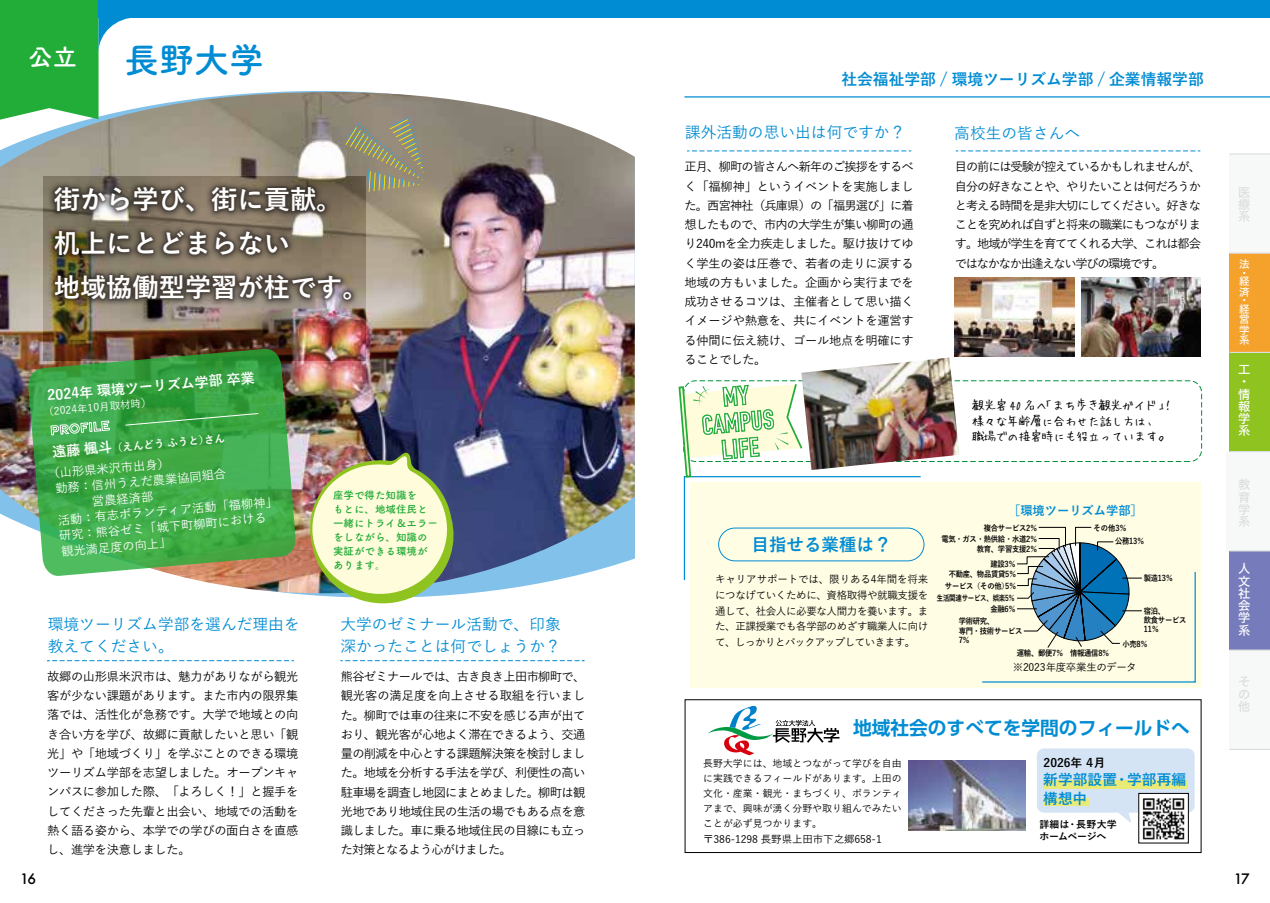
<style>
.page{position:relative;width:1270px;height:903px;background:#fff}
.page>*{position:absolute;margin:0;border:0;box-sizing:border-box;transform-origin:0 0}
.t1{font:35px "Tsuku B Rd Gothic Std B";color:#008cd3}
.t2{font:700 26.25px/43.8px "Yu Go";color:#fff}
.t3{font:24.5px "Tsuku B Rd Gothic Std B";color:#fff}
.t4{font:700 18.72px "PUD Shin Go Pr 6 N De";color:#008cd3}
.t5{font:700 17.5px "Yu Go";color:#008cd3}
.t6{font:500 15.75px/22.8px "Yu Go";color:#008cd3}
.t7{font:700 15.75px "Yu Go";color:#008cd3}
.t8{font:700 14.7px/18.9px "Yu Go";letter-spacing:.01em;color:#008cd3}
.t9{font:700 14px "Yu Go";color:#fff}
.t10{font:500 14px "Futura";color:#000}
.t11{font:500 12.25px/19.2px "Yu Go";letter-spacing:-.05em;color:#000;text-align:justify}
.t12{font:500 12.25px "Yu Go";color:#fff}
.t13{font:12.25px/15.8px "Hui Font";letter-spacing:-.055em;color:#000}
.t14{font:12.25px/12.2px "Hiragino Sans W5";color:#fff}
.t15{font:700 12.25px "Yu Go";color:#008cd3}
.t16{font:12.25px/12.2px "Hiragino Sans W5";color:#dcdddd;text-align:justify}
.t17{font:700 11.72px "Yu Go";color:#000}
.t18{font:500 10.5px/15.8px "Yu Go";letter-spacing:-.035em;color:#000;text-align:justify}
.t19{font:700 10.5px/14px "Tsuku A Rd Gothic";color:#22ac38}
.t20{font:500 10.5px "Yu Go";letter-spacing:-.01em;color:#000}
.t21{font:700 10.5px "Yu Go";color:#fff}
.t22{font:500 10.5px "Yu Go";color:#fff}
.t23{font:10.5px/8.4px "Hiragino Sans W5";color:#fff}
.t24{font:500 9.97px/14.9px "Yu Go";color:#000;text-align:justify}
.t25{font:700 9.97px/12.4px "Yu Go";letter-spacing:-.02em;color:#000}
.t26{font:700 8.05px/9.3px "Yu Go";letter-spacing:-.035em;color:#000;scale:.9 1}
.t27{font:700 8.05px "Yu Go";letter-spacing:-.035em;color:#000;scale:.79 1}
.s1{font-size:14px}
</style>
<div class="page">
<img style="left:0;top:96px;width:635px;height:497px">
<div style="left:690px;top:482px;width:511px;height:205px;background:#fffde4"></div>
<div style="left:683px;top:380px;width:519px;height:82px;border:1px dashed #00913a;border-radius:12px"></div>
<svg style="left:678px;top:382px;width:244px;height:199px"></svg>
<img style="left:909px;top:823px;width:116px;height:8px">
<div style="left:685px;top:699px;width:516px;height:154px;border:1px solid #000"></div>
<img style="left:304px;top:451px;width:151px;height:153px">
<hr style="left:684px;top:96px;width:586px;height:2px;background:#008cd3">
<svg style="left:28px;top:352px;width:268px;height:224px;background:#4ba44e"></svg>
<div style="left:99px;top:0;width:1171px;height:17px;background:#008cd3"></div>
<svg style="left:707px;top:706px;width:132px;height:49px"></svg>
<svg style="left:50px;top:420px;width:60px;height:16px"></svg>
<svg style="left:125px;top:413px;width:134px;height:13px;background:#46a94e"></svg>
<svg style="left:687px;top:151px;width:224px;height:1px"></svg>
<svg style="left:956px;top:151px;width:244px;height:1px"></svg>
<img style="left:0;top:0;width:425px;height:352px">
<img style="left:801px;top:358px;width:158px;height:112px">
<svg style="left:47px;top:660px;width:247px;height:1px"></svg>
<img style="left:955px;top:277px;width:119px;height:80px">
<img style="left:1081px;top:277px;width:119px;height:80px">
<svg style="left:845px;top:699px;width:354px;height:124px"></svg>
<div style="left:1044px;top:780px;width:144px;height:8px;background:#eaea76"></div>
<div style="left:1044px;top:798px;width:45px;height:8px;background:#eaea76"></div>
<img style="left:1140px;top:795px;width:46px;height:45px">
<div style="left:718px;top:528px;width:206px;height:33px;border:1px solid #008cd3;border-radius:16px"></div>
<svg style="left:982px;top:527px;width:214px;height:156px"></svg>
<div style="left:1229px;top:154px;width:41px;height:99px;background:#f7f8f8"></div>
<div style="left:1229px;top:253px;width:41px;height:99px;background:#f5a22d"></div>
<div style="left:1229px;top:352px;width:41px;height:100px;background:#8fc31f"></div>
<div style="left:1226px;top:452px;width:44px;height:99px;background:#f7f8f8"></div>
<div style="left:1229px;top:551px;width:41px;height:99px;background:#767cbb"></div>
<div style="left:1229px;top:650px;width:41px;height:99px;background:#f7f8f8"></div>
<hr style="left:1229px;top:253px;width:41px;height:1px;background:#dcdddd">
<hr style="left:1229px;top:153px;width:41px;height:2px;background:#dcdddd">
<hr style="left:1229px;top:352px;width:41px;height:1px;background:#dcdddd">
<hr style="left:1229px;top:451px;width:41px;height:1px;background:#dcdddd">
<hr style="left:1229px;top:550px;width:41px;height:1px;background:#dcdddd">
<hr style="left:1229px;top:649px;width:41px;height:2px;background:#dcdddd">
<hr style="left:1229px;top:749px;width:41px;height:1px;background:#dcdddd">
<svg style="left:340px;top:660px;width:244px;height:1px"></svg>
<h3 class="t3" style="left:28px;top:38px;width:50px">公立</h3>
<h1 class="t1" style="left:124px;top:32px;width:141px">長野大学</h1>
<h2 class="t2" style="left:54px;top:178px;width:317px">街から学び、街に貢献。机上にとどまらない<br>地域協働型学習が柱です。</h2>
<p class="t9" style="left:47px;top:387px;width:210px;rotate:-5deg">2024年 環境ツーリズム学部 卒業</p>
<p class="t22" style="left:43px;top:402px;width:110px;rotate:-5deg">（2024年10月取材時）</p>
<p class="t21" style="left:52px;top:447px;width:175px;rotate:-5deg"><span class="s1">遠藤 楓斗</span>（えんどう ふうと）さん</p>
<p class="t12" style="left:47px;top:462px;width:124px;rotate:-5deg">（山形県米沢市出身）</p>
<p class="t12" style="left:54px;top:477px;width:173px;rotate:-5deg">勤務：信州うえだ農業協同組合</p>
<p class="t12" style="left:91px;top:490px;width:63px;rotate:-5deg">営農経済部</p>
<p class="t12" style="left:57px;top:509px;width:222px;rotate:-5deg">活動：有志ボランティア活動「福柳神」</p>
<p class="t12" style="left:58px;top:525px;width:210px;rotate:-5deg">研究：熊谷ゼミ「城下町柳町における</p>
<p class="t12" style="left:61px;top:540px;width:112px;rotate:-5deg">観光満足度の向上」</p>
<p class="t19" style="left:333px;top:488px;width:106px">座学で得た知識を<br>もとに、地域住民と一緒にトライ＆エラーをしながら、知識の実証ができる環境があります。</p>
<p class="t6" style="left:48px;top:610px;width:253px">環境ツーリズム学部を選んだ理由を教えてください。</p>
<p class="t6" style="left:340px;top:610px;width:222px">大学のゼミナール活動で、印象深かったことは何でしょうか？</p>
<p class="t11" style="left:47px;top:665px;width:253px">故郷の山形県米沢市は、魅力がありながら観光客が少ない課題があります。また市内の限界集落では、活性化が急務です。大学で地域との向き合い方を学び、故郷に貢献したいと思い「観光」や「地域づくり」を学ぶことのできる環境ツーリズム学部を志望しました。オープンキャンパスに参加した際、「よろしく！」と握手をしてくださった先輩と出会い、地域での活動を熱く語る姿から、本学での学びの面白さを直感し、進学を決意しました。</p>
<p class="t11" style="left:341px;top:665px;width:246px">熊谷ゼミナールでは、古き良き上田市柳町で、観光客の満足度を向上させる取組を行いました。柳町では車の往来に不安を感じる声が出ており、観光客が心地よく滞在できるよう、交通量の削減を中心とする課題解決策を検討しました。地域を分析する手法を学び、利便性の高い駐車場を調査し地図にまとめました。柳町は観光地であり地域住民の生活の場でもある点を意識しました。車に乗る地域住民の目線にも立った対策となるよう心がけました。</p>
<p class="t7" style="left:841px;top:71px;width:364px">社会福祉学部 / 環境ツーリズム学部 / 企業情報学部</p>
<p class="t6" style="left:685px;top:119px;width:222px">課外活動の思い出は何ですか？</p>
<p class="t11" style="left:684px;top:156px;width:231px">正月、柳町の皆さんへ新年のご挨拶をするべく「福柳神」というイベントを実施しました。西宮神社（兵庫県）の「福男選び」に着想したもので、市内の大学生が集い柳町の通り240mを全力疾走しました。駆け抜けてゆく学生の姿は圧巻で、若者の走りに涙する地域の方もいました。企画から実行までを成功させるコツは、主催者として思い描くイメージや熱意を、共にイベントを運営する仲間に伝え続け、ゴール地点を明確にすることでした。</p>
<p class="t11" style="left:955px;top:156px;width:247px">目の前には受験が控えているかもしれませんが、自分の好きなことや、やりたいことは何だろうかと考える時間を是非大切にしてください。好きなことを究めれば自ずと将来の職業にもつながります。地域が学生を育ててくれる大学、これは都会ではなかなか出逢えない学びの環境です。</p>
<p class="t6" style="left:954px;top:120px;width:127px">高校生の皆さんへ</p>
<p class="t13" style="left:972px;top:396px;width:204px">観光客 40 名へ「まち歩き観光ガイド」！様々な年齢層に合わせた話し方は、<br>職場での接客時にも役立っています。</p>
<h3 class="t5" style="left:752px;top:535px;width:141px">目指せる業種は？</h3>
<p class="t18" style="left:715px;top:570px;width:215px">キャリアサポートでは、限りある4年間を将来につなげていくために、資格取得や就職支援を通して、社会人に必要な人間力を養います。また、正課授業でも各学部のめざす職業人に向けて、しっかりとバックアップしていきます。</p>
<p class="t15" style="left:1008px;top:503px;width:136px">［環境ツーリズム学部］</p>
<p class="t26" style="left:984px;top:523px;width:61px">複合サービス2％</p>
<p class="t26" style="left:1093px;top:523px;width:39px">その他3％</p>
<p class="t26" style="left:941px;top:534px;width:108px;line-height:10.3px;text-align:right">電気・ガス・熱供給・水道2％教育、学習支援2％</p>
<p class="t26" style="left:1115px;top:537px;width:34px">公務13％</p>
<p class="t26" style="left:990px;top:559px;width:30px">建設3％</p>
<p class="t26" style="left:949px;top:569px;width:77px">不動産、物品賃貸5％</p>
<p class="t26" style="left:945px;top:581px;width:81px">サービス（その他）5％</p>
<p class="t27" style="left:937px;top:594px;width:100px">生活関連サービス、娯楽5％</p>
<p class="t26" style="left:990px;top:604px;width:30px">金融6％</p>
<p class="t26" style="left:959px;top:617px;width:73px">学術研究、<br>専門・技術サービス<br>7％</p>
<p class="t26" style="left:1017px;top:648px;width:105px">運輸、郵便7％ 情報通信8％</p>
<p class="t26" style="left:1144px;top:573px;width:34px">製造13％</p>
<p class="t26" style="left:1144px;top:606px;width:49px">宿泊、<br>飲食サービス<br>11％</p>
<p class="t26" style="left:1122px;top:639px;width:30px">小売8％</p>
<p class="t18" style="left:1013px;top:658px;width:125px">※2023年度卒業生のデータ</p>
<h3 class="t4" style="left:853px;top:718px;width:338px">地域社会のすべてを学問のフィールドへ</h3>
<p class="t24" style="left:703px;top:755px;width:200px">長野大学には、地域とつながって学びを自由に実践できるフィールドがあります。上田の文化・産業・観光・まちづくり、ボランティアまで、興味が湧く分野や取り組んでみたいことが必ず見つかります。</p>
<p class="t20" style="left:703px;top:829px;width:180px">〒386-1298 長野県上田市下之郷658-1</p>
<p class="t17" style="left:1044px;top:756px;width:63px">2026年４月</p>
<p class="t8" style="left:1043px;top:770px;width:145px">新学部設置・学部再編構想中</p>
<p class="t25" style="left:1039px;top:818px;width:79px">詳細は・長野大学ホームページへ</p>
<p class="t16" style="left:1238px;top:185px;width:13px">医療系</p>
<p class="t23" style="left:1239px;top:259px;width:12px">法・経</p>
<p class="t23" style="left:1239px;top:287px;width:12px">済・経</p>
<p class="t23" style="left:1239px;top:314px;width:12px;line-height:10.5px;text-align:justify">営学系</p>
<p class="t14" style="left:1238px;top:363px;width:13px">工・情報学系</p>
<p class="t16" style="left:1238px;top:478px;width:13px">教育学系</p>
<p class="t14" style="left:1238px;top:562px;width:14px;text-align:justify">人文社会学系</p>
<p class="t16" style="left:1238px;top:675px;width:13px">その他</p>
<p class="t10" style="left:20px;top:869px;width:18px">16</p>
<p class="t10" style="left:1234px;top:869px;width:17px">17</p>
</div>
